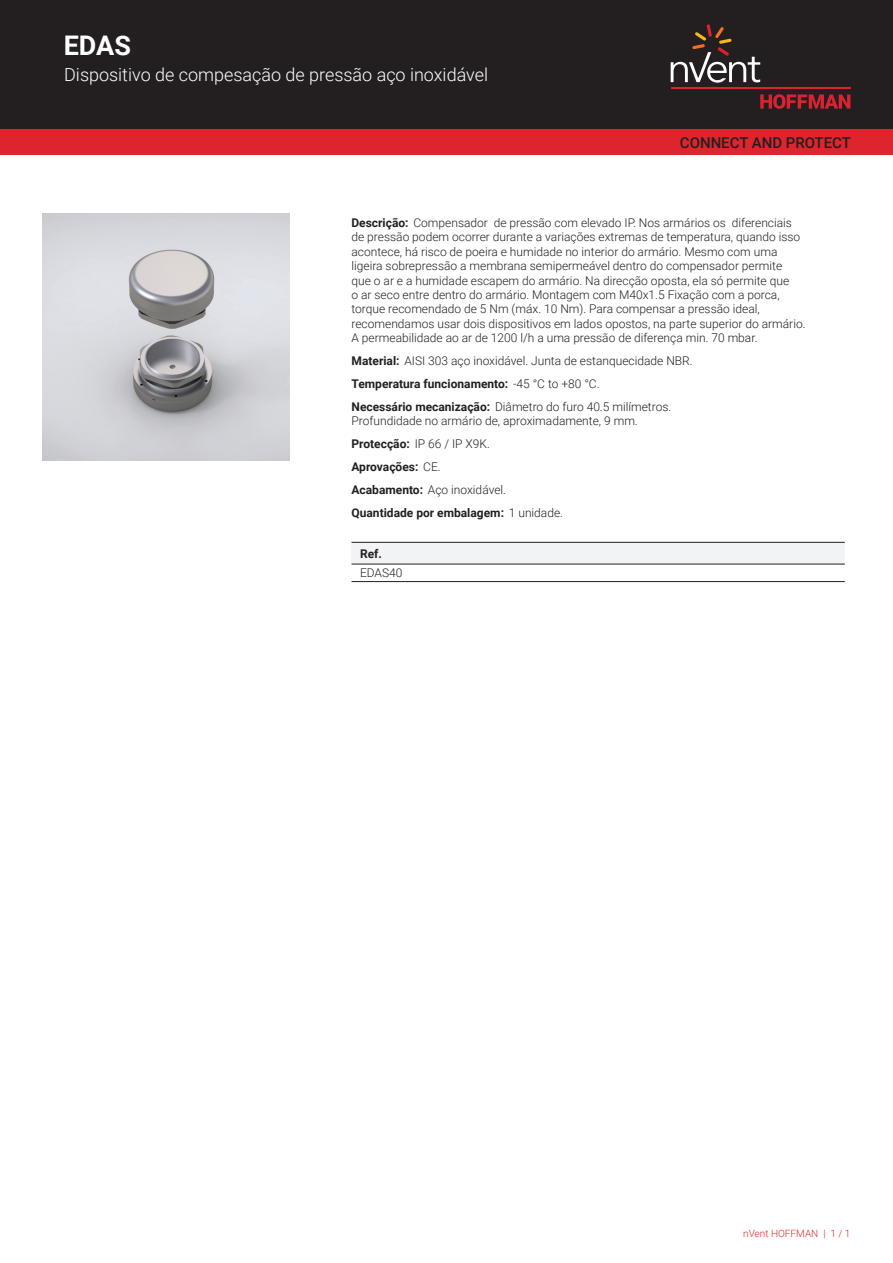
<style>
.page{position:relative;width:893px;height:1263px;background:#fff}
.page>*{position:absolute;margin:0;border:0;box-sizing:border-box;transform-origin:0 0}
.t1{font:700 27px "Roboto";color:#fff}
.t2{font:300 18px "Roboto";color:#fff}
.t3{font:500 15px "Roboto";color:#231f20}
.t4{font:300 12px/14.4px "Roboto";color:#231f20}
.t5{font:700 12px "Roboto";color:#231f20}
.t6{font:300 10.05px "Roboto";color:#de252e}
.s1{font-weight:700}
</style>
<div class="page">
<div style="left:0;top:0;width:893px;height:129px;background:#231f20"></div>
<svg style="left:760px;top:94px;width:90px;height:15px"></svg>
<hr style="left:671px;top:88px;width:179px;height:1px;background:#db2230">
<svg style="left:671px;top:24px;width:89px;height:59px"></svg>
<div style="left:0;top:129px;width:893px;height:26px;background:#de252e"></div>
<div style="left:351px;top:542px;width:494px;height:22px;background:#f2f3f4"></div>
<hr style="left:351px;top:542px;width:494px;height:1px;background:#231f20">
<hr style="left:351px;top:581px;width:494px;height:1px;background:#231f20">
<hr style="left:351px;top:564px;width:494px;height:1px;background:#231f20">
<img style="left:43px;top:213px;width:246px;height:247px">
<h1 class="t1" style="left:64px;top:27px;width:69px">EDAS</h1>
<h2 class="t2" style="left:64px;top:62px;width:425px">Dispositivo de compesação de pressão aço inoxidável</h2>
<p class="t3" style="left:680px;top:132px;width:173px">CONNECT AND PROTECT</p>
<p class="t4" style="left:351px;top:215px;width:456px"><span class="s1">Descrição:</span> Compensador de pressão com elevado IP. Nos armários os diferenciais de pressão podem ocorrer durante a variações extremas de temperatura, quando isso acontece, há risco de poeira e humidade no interior do armário. Mesmo com uma ligeira sobrepressão a membrana semipermeável dentro do compensador permite<br>que o ar e a humidade escapem do armário. Na direcção oposta, ela só permite que<br>o ar seco entre dentro do armário. Montagem com M40x1.5 Fixação com a porca, torque recomendado de 5 Nm (máx. 10 Nm). Para compensar a pressão ideal, recomendamos usar dois dispositivos em lados opostos, na parte superior do armário.<br>A permeabilidade ao ar de 1200 l/h a uma pressão de diferença min. 70 mbar.</p>
<p class="t4" style="left:351px;top:349px;width:343px;line-height:23px"><span class="s1">Material:</span> AISI 303 aço inoxidável. Junta de estanquecidade NBR.<br><span class="s1">Temperatura funcionamento:</span> -45 °C to +80 °C.<br><span class="s1">Necessário mecanização:</span> Diâmetro do furo 40.5 milímetros.</p>
<p class="t4" style="left:351px;top:409px;width:288px;line-height:23px">Profundidade no armário de, aproximadamente, 9 mm.<br><span class="s1">Protecção:</span> IP 66 / IP X9K.<br><span class="s1">Aprovações:</span> CE.<br><span class="s1">Acabamento:</span> Aço inoxidável.<br><span class="s1">Quantidade por embalagem:</span> 1 unidade.</p>
<p class="t5" style="left:360px;top:545px;width:23px">Ref.</p>
<p class="t4" style="left:360px;top:565px;width:44px">EDAS40</p>
<p class="t6" style="left:743px;top:1226px;width:109px">nVent HOFFMAN | 1 / 1</p>
</div>
